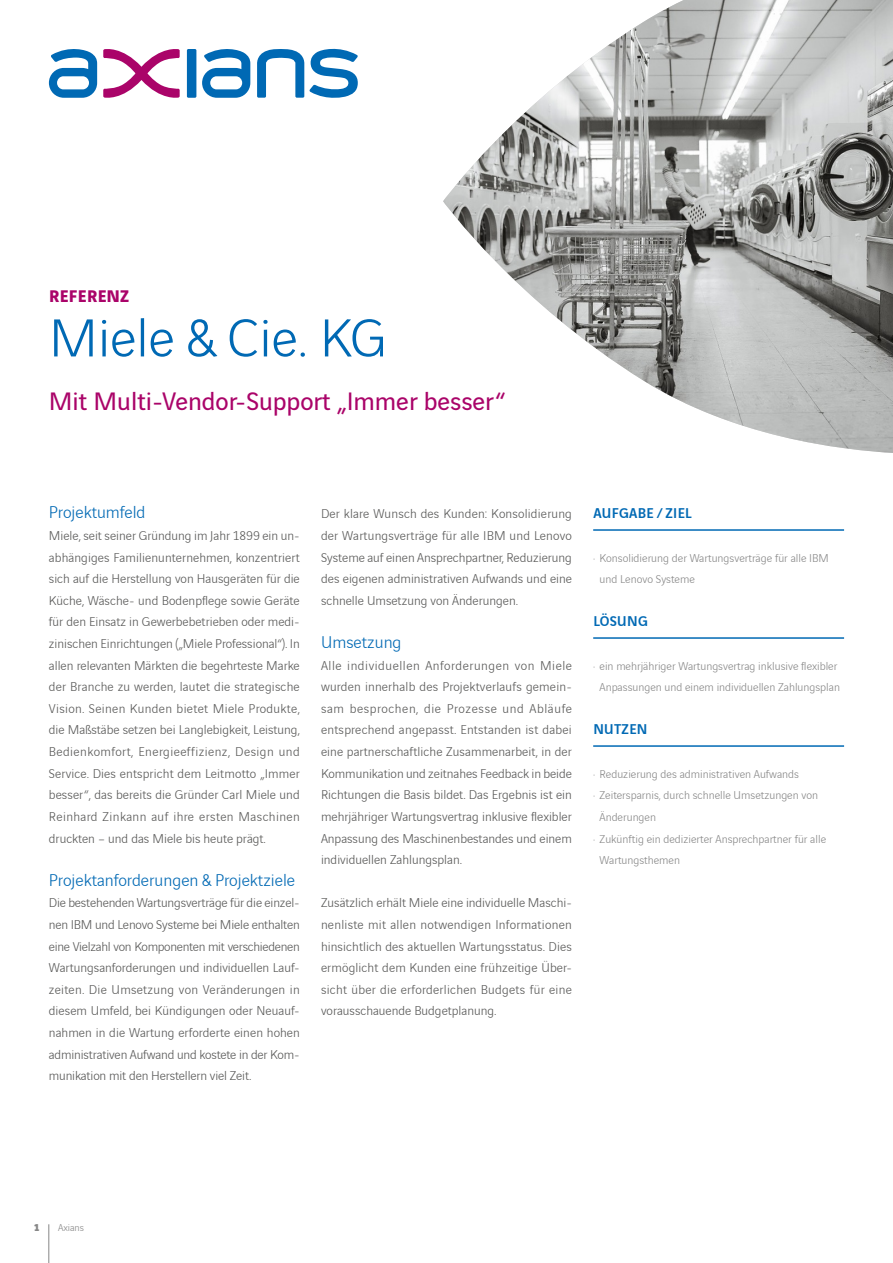
<style>
.page{position:relative;width:893px;height:1263px;background:#fff}
.page>*{position:absolute;margin:0;border:0;box-sizing:border-box;transform-origin:0 0}
.t1{font:300 57px "Vinci Sans";color:#0069b4}
.t2{font:27px "Vinci Sans";color:#aa0469}
.t3{font:300 18px "Vinci Sans";color:#0069b4}
.t4{font:700 18px "Vinci Sans";letter-spacing:.02em;color:#aa0469}
.t5{font:500 15px "Vinci Sans";letter-spacing:.02em;color:#0069b4}
.t6{font:300 13.5px/21.6px "Vinci Sans";color:#575756;text-align:justify}
.t7{font:300 12px/21.6px "Vinci Sans";color:#878787;text-align:center}
.t8{font:300 10.5px "Vinci Sans";color:#878787}
.t9{font:900 10.5px "Vinci Sans";color:#878787}
</style>
<div class="page">
<hr style="left:48px;top:1224px;width:1px;height:39px;background:#878787">
<div style="left:187px;top:49px;width:9px;height:49px;background:#0069b4;border-radius:2px"></div>
<svg style="left:103px;top:49px;width:77px;height:49px"></svg>
<svg style="left:202px;top:49px;width:48px;height:49px"></svg>
<svg style="left:49px;top:49px;width:48px;height:49px"></svg>
<svg style="left:257px;top:49px;width:101px;height:49px"></svg>
<img style="left:443px;top:0;width:450px;height:453px">
<hr style="left:593px;top:745px;width:251px;height:2px;background:#0069b4">
<hr style="left:593px;top:637px;width:251px;height:2px;background:#0069b4">
<hr style="left:593px;top:529px;width:251px;height:2px;background:#0069b4">
<h3 class="t4" style="left:49px;top:282px;width:82px">REFERENZ</h3>
<h1 class="t1" style="left:49px;top:296px;width:340px">Miele &amp; Cie. KG</h1>
<h2 class="t2" style="left:49px;top:382px;width:458px">Mit Multi-Vendor-Support „Immer besser“</h2>
<h3 class="t3" style="left:49px;top:499px;width:98px">Projektumfeld</h3>
<p class="t6" style="left:49px;top:524px;width:252px">Miele, seit seiner Gründung im Jahr 1899 ein un&shy;abhängiges Familienunternehmen, konzentriert sich auf die Herstellung von Hausgeräten für die Küche, Wäsche- und Bodenpflege sowie Geräte für den Einsatz in Gewerbebetrieben oder medi&shy;zinischen Einrichtungen („Miele Professional“). In allen relevanten Märkten die begehrteste Marke der Branche zu werden, lautet die strategische Vision. Seinen Kunden bietet Miele Produkte, die Maßstäbe setzen bei Langlebigkeit, Leistung, Bedienkomfort, Energieeffizienz, Design und Service. Dies entspricht dem Leitmotto „Immer besser“, das bereits die Gründer Carl Miele und Reinhard Zinkann auf ihre ersten Maschinen druckten – und das Miele bis heute prägt.</p>
<h3 class="t3" style="left:49px;top:867px;width:248px">Projektanforderungen &amp; Projektziele</h3>
<p class="t6" style="left:49px;top:891px;width:253px">Die bestehenden Wartungsverträge für die einzel&shy;nen IBM und Lenovo Systeme bei Miele enthalten eine Vielzahl von Komponenten mit verschiedenen Wartungsanforderungen und individuellen Lauf&shy;zeiten. Die Umsetzung von Veränderungen in diesem Umfeld, bei Kündigungen oder Neuauf&shy;nahmen in die Wartung erforderte einen hohen administrativen Aufwand und kostete in der Kom&shy;munikation mit den Herstellern viel Zeit.</p>
<p class="t6" style="left:321px;top:502px;width:253px">Der klare Wunsch des Kunden: Konsolidierung der Wartungsverträge für alle IBM und Lenovo Systeme auf einen Ansprechpartner, Reduzierung des eigenen administrativen Aufwands und eine schnelle Umsetzung von Änderungen.</p>
<h3 class="t3" style="left:321px;top:629px;width:82px">Umsetzung</h3>
<p class="t6" style="left:321px;top:653px;width:253px">Alle individuellen Anforderungen von Miele wurden innerhalb des Projektverlaufs gemein&shy;sam besprochen, die Prozesse und Abläufe entsprechend angepasst. Entstanden ist dabei eine partnerschaftliche Zusammenarbeit, in der Kommunikation und zeitnahes Feedback in beide Richtungen die Basis bildet. Das Ergebnis ist ein mehrjähriger Wartungsvertrag inklusive flexibler Anpassung des Maschinenbestandes und einem individuellen Zahlungsplan.</p>
<p class="t6" style="left:321px;top:891px;width:252px">Zusätzlich erhält Miele eine individuelle Maschi&shy;nenliste mit allen notwendigen Informationen hinsichtlich des aktuellen Wartungsstatus. Dies ermöglicht dem Kunden eine frühzeitige Über&shy;sicht über die erforderlichen Budgets für eine vorausschauende Budgetplanung.</p>
<p class="t5" style="left:593px;top:502px;width:100px">AUFGABE / ZIEL</p>
<p class="t7" style="left:600px;top:546px;width:231px;text-align:left;text-indent:-6px">· Konsolidierung der Wartungsverträge für alle IBM und Lenovo Systeme</p>
<p class="t5" style="left:593px;top:610px;width:56px">LÖSUNG</p>
<p class="t7" style="left:593px;top:654px;width:248px">· ein mehrjähriger Wartungsvertrag inklusive flexibler<br>Anpassungen und einem individuellen Zahlungsplan</p>
<p class="t5" style="left:593px;top:718px;width:56px">NUTZEN</p>
<p class="t7" style="left:593px;top:762px;width:207px">· Reduzierung des administrativen Aufwands</p>
<p class="t7" style="left:593px;top:783px;width:226px">· Zeitersparnis, durch schnelle Umsetzungen von</p>
<p class="t7" style="left:600px;top:805px;width:58px">Änderungen</p>
<p class="t7" style="left:593px;top:827px;width:234px">· Zukünftig ein dedizierter Ansprechpartner für alle</p>
<p class="t7" style="left:600px;top:848px;width:82px">Wartungsthemen</p>
<p class="t9" style="left:34px;top:1219px;width:7px">1</p>
<p class="t8" style="left:58px;top:1220px;width:28px">Axians</p>
</div>
